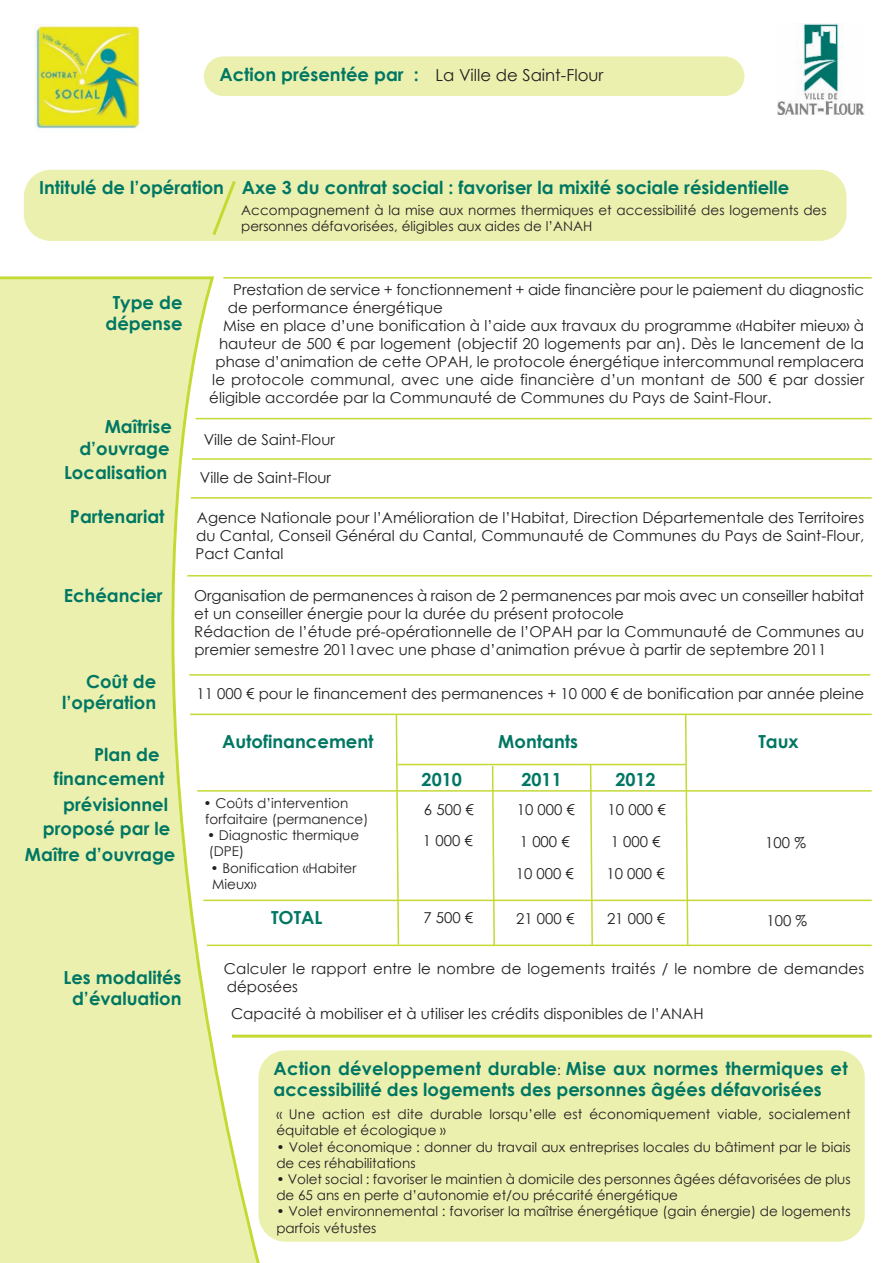
<style>
.page{position:relative;width:893px;height:1263px;background:#fff}
.page>*{position:absolute;margin:0;border:0;box-sizing:border-box;transform-origin:0 0}
.t1{font:700 18px/21.6px "Century Gothic";color:#007763;text-align:center}
.t2{font:16.5px "Century Gothic";color:#231f20}
.t3{font:15px/18px "Century Gothic";color:#231f20}
.t4{font:13.5px/16.2px "Century Gothic";color:#231f20}
.s1{font-weight:400;font-size:13.5px;color:#231f20}
</style>
<div class="page">
<svg style="left:0;top:276px;width:273px;height:987px"></svg>
<hr style="left:223px;top:277px;width:649px;height:2px;background:#c5d933">
<hr style="left:196px;top:418px;width:676px;height:1px;background:#c5d933">
<hr style="left:192px;top:458px;width:680px;height:2px;background:#c5d933">
<hr style="left:191px;top:497px;width:681px;height:2px;background:#c5d933">
<hr style="left:187px;top:575px;width:685px;height:1px;background:#c5d933">
<hr style="left:190px;top:714px;width:682px;height:1px;background:#c5d933">
<hr style="left:207px;top:944px;width:665px;height:2px;background:#c5d933">
<hr style="left:203px;top:900px;width:669px;height:1px;background:#c5d933">
<svg style="left:395px;top:713px;width:5px;height:232px"></svg>
<svg style="left:684px;top:713px;width:5px;height:232px"></svg>
<svg style="left:491px;top:765px;width:5px;height:182px"></svg>
<svg style="left:589px;top:763px;width:5px;height:184px"></svg>
<hr style="left:197px;top:790px;width:675px;height:2px;background:#c5d933">
<hr style="left:232px;top:1035px;width:640px;height:3px;background:#c5d933">
<hr style="left:189px;top:674px;width:681px;height:2px;background:#c5d933">
<hr style="left:398px;top:764px;width:287px;height:1px;background:#c5d933">
<div style="left:258px;top:1050px;width:607px;height:192px;background:#ecf0af;border-radius:27px"></div>
<div style="left:24px;top:170px;width:822px;height:71px;background:#ecf0af;border-radius:27px"></div>
<img style="left:777px;top:24px;width:87px;height:90px">
<div style="left:204px;top:56px;width:540px;height:40px;background:#ecf0af;border-radius:20px"></div>
<svg style="left:212px;top:181px;width:24px;height:54px"></svg>
<img style="left:35px;top:25px;width:105px;height:104px">
<p class="t1" style="left:219px;top:63px;width:201px">Action présentée par :</p>
<p class="t2" style="left:436px;top:65px;width:169px">La Ville de Saint-Flour</p>
<p class="t1" style="left:39px;top:176px;width:752px">Intitulé de l’opération Axe 3 du contrat social : favoriser la mixité sociale résidentielle</p>
<p class="t4" style="left:241px;top:202px;width:587px">Accompagnement à la mise aux normes thermiques et accessibilité des logements des personnes défavorisées, éligibles aux aides de l’ANAH</p>
<p class="t1" style="left:105px;top:291px;width:79px">Type de dépense</p>
<p class="t1" style="left:79px;top:415px;width:94px;text-align:right">Maîtrise d’ouvrage</p>
<p class="t1" style="left:64px;top:461px;width:105px">Localisation</p>
<p class="t1" style="left:70px;top:505px;width:96px">Partenariat</p>
<p class="t1" style="left:64px;top:584px;width:101px">Echéancier</p>
<p class="t1" style="left:62px;top:670px;width:95px;text-align:right">Coût de l’opération</p>
<p class="t1" style="left:94px;top:743px;width:67px">Plan de</p>
<p class="t1" style="left:54px;top:767px;width:112px">financement</p>
<p class="t1" style="left:63px;top:793px;width:106px">prévisionnel</p>
<p class="t1" style="left:43px;top:817px;width:129px">proposé par le</p>
<p class="t1" style="left:25px;top:843px;width:152px">Maître d’ouvrage</p>
<p class="t3" style="left:233px;top:280px;width:632px">Prestation de service + fonctionnement + aide financière pour le paiement du diagnostic</p>
<p class="t3" style="left:228px;top:298px;width:216px">de performance énergétique</p>
<p class="t3" style="left:223px;top:316px;width:642px">Mise en place d’une bonification à l’aide aux travaux du programme «Habiter mieux» à</p>
<p class="t3" style="left:219px;top:334px;width:647px">hauteur de 500 € par logement (objectif 20 logements par an). Dès le lancement de la</p>
<p class="t3" style="left:215px;top:352px;width:650px">phase d’animation de cette OPAH, le protocole énergétique intercommunal remplacera</p>
<p class="t3" style="left:212px;top:370px;width:653px">le protocole communal, avec une aide financière d’un montant de 500 € par dossier</p>
<p class="t3" style="left:209px;top:388px;width:564px">éligible accordée par la Communauté de Communes du Pays de Saint-Flour.</p>
<p class="t3" style="left:204px;top:430px;width:133px">Ville de Saint-Flour</p>
<p class="t3" style="left:200px;top:468px;width:133px">Ville de Saint-Flour</p>
<p class="t3" style="left:195px;top:508px;width:670px;text-align:justify">Agence Nationale pour l’Amélioration de l’Habitat, Direction Départementale des Territoires du Cantal, Conseil Général du Cantal, Communauté de Communes du Pays de Saint-Flour, Pact Cantal</p>
<p class="t3" style="left:194px;top:586px;width:671px">Organisation de permanences à raison de 2 permanences par mois avec un conseiller habitat et un conseiller énergie pour la durée du présent protocole<br>Rédaction de l’étude pré-opérationnelle de l’OPAH par la Communauté de Communes au premier semestre 2011avec une phase d’animation prévue à partir de septembre 2011</p>
<p class="t3" style="left:196px;top:684px;width:669px">11 000 € pour le financement des permanences + 10 000 € de bonification par année pleine</p>
<p class="t1" style="left:222px;top:730px;width:153px">Autofinancement</p>
<p class="t4" style="left:204px;top:794px;width:166px">• Coûts d’intervention forfaitaire (permanence)</p>
<p class="t4" style="left:207px;top:827px;width:154px">• Diagnostic thermique (DPE)</p>
<p class="t4" style="left:210px;top:859px;width:147px">• Bonification «Habiter<br>Mieux»</p>
<p class="t1" style="left:271px;top:906px;width:53px">TOTAL</p>
<p class="t1" style="left:498px;top:730px;width:81px">Montants</p>
<p class="t1" style="left:758px;top:730px;width:42px">Taux</p>
<p class="t1" style="left:422px;top:768px;width:42px">2010</p>
<p class="t1" style="left:521px;top:768px;width:42px">2011</p>
<p class="t1" style="left:615px;top:768px;width:42px">2012</p>
<p class="t3" style="left:423px;top:793px;width:52px;line-height:31.3px">6 500 €<br>1 000 €</p>
<p class="t3" style="left:423px;top:908px;width:51px">7 500 €</p>
<p class="t3" style="left:516px;top:793px;width:61px;line-height:32.1px">10 000 €<br>1 000 €<br>10 000 €</p>
<p class="t3" style="left:516px;top:909px;width:60px">21 000 €</p>
<p class="t3" style="left:606px;top:793px;width:61px;line-height:32.1px">10 000 €<br>1 000 €<br>10 000 €</p>
<p class="t3" style="left:607px;top:909px;width:60px">21 000 €</p>
<p class="t3" style="left:765px;top:833px;width:42px">100 %</p>
<p class="t3" style="left:766px;top:911px;width:42px">100 %</p>
<p class="t1" style="left:63px;top:966px;width:120px">Les modalités d’évaluation</p>
<p class="t3" style="left:224px;top:959px;width:642px">Calculer le rapport entre le nombre de logements traités / le nombre de demandes déposées</p>
<p class="t3" style="left:231px;top:1004px;width:474px">Capacité à mobiliser et à utiliser les crédits disponibles de l’ANAH</p>
<p class="t1" style="left:274px;top:1057px;width:576px;text-align:left">Action développement durable<span class="s1">:</span> Mise aux normes thermiques et accessibilité des logements des personnes âgées défavorisées</p>
<p class="t4" style="left:276px;top:1106px;width:576px">« Une action est dite durable lorsqu’elle est économiquement viable, socialement équitable et écologique »</p>
<p class="t4" style="left:276px;top:1138px;width:576px">• Volet économique : donner du travail aux entreprises locales du bâtiment par le biais de ces réhabilitations</p>
<p class="t4" style="left:276px;top:1171px;width:576px">• Volet social : favoriser le maintien à domicile des personnes âgées défavorisées de plus de 65 ans en perte d’autonomie et/ou précarité énergétique</p>
<p class="t4" style="left:276px;top:1203px;width:576px">• Volet environnemental : favoriser la maîtrise énergétique (gain énergie) de logements parfois vétustes</p>
</div>
